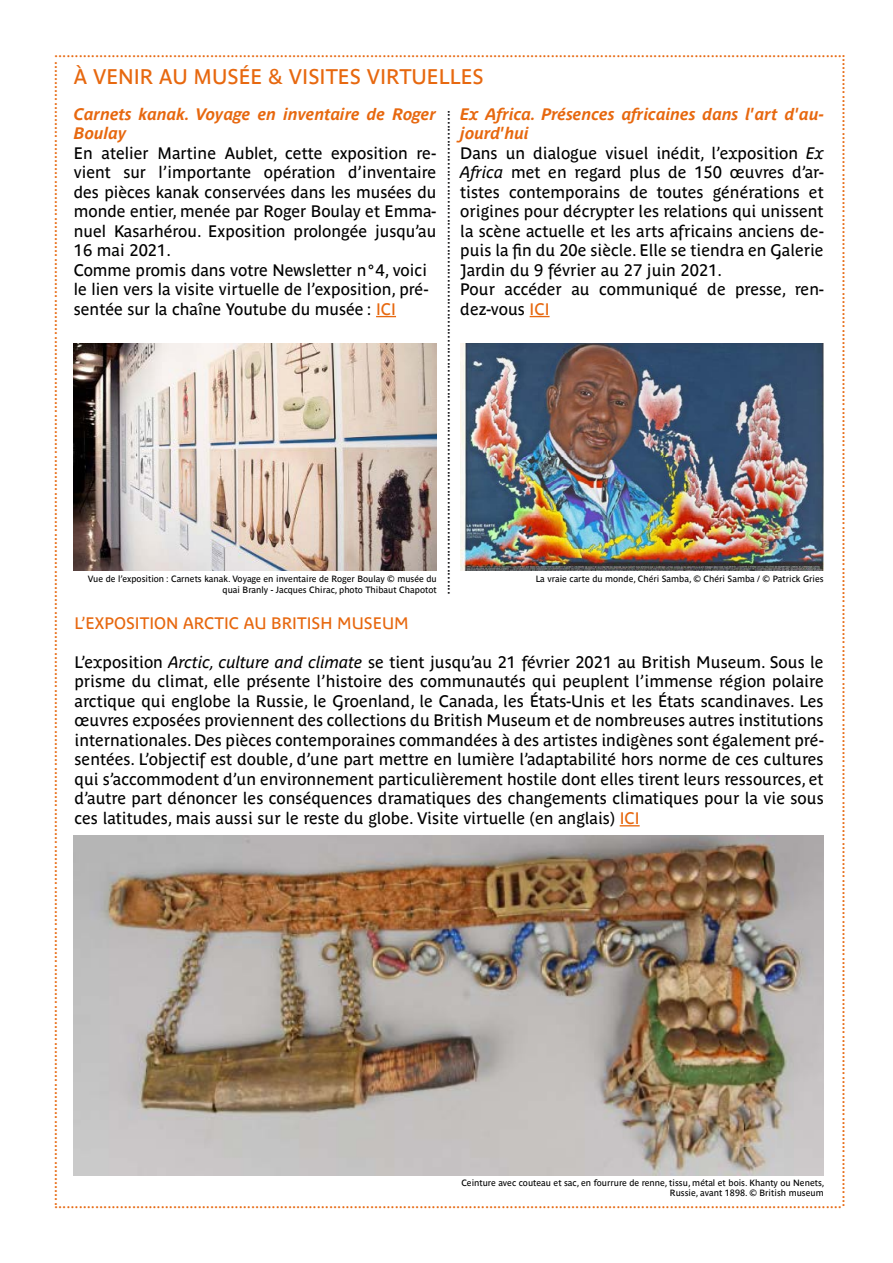
<style>
.page{position:relative;width:893px;height:1263px;background:#fff}
.page>*{position:absolute;margin:0;border:0;box-sizing:border-box;transform-origin:0 0}
.t1{font:21px "Parisine Std";color:#e7680f}
.t2{font:18px "Minion Pro";color:#e7680f}
.t3{font:16.5px/19.5px "Parisine Plus Std";color:#000}
.t4{font:16.5px/19.5px "Parisine Std";color:#000}
.t5{font:16.5px "Minion Pro";color:#040408}
.t6{font:italic 700 16.5px/19.5px "Parisine Std";color:#e7680f}
.t7{font:16.5px "Parisine Plus Std";color:#e7680f}
.t8{font:9px/10.8px "Parisine Std";color:#000;text-align:right}
.s1{font-weight:700;font-style:italic;color:#e7680f}
.s2{font-style:italic}
.s3{color:#e7680f}
</style>
<div class="page">
<svg style="left:376px;top:316px;width:20px;height:1px"></svg>
<img style="left:74px;top:343px;width:362px;height:228px">
<svg style="left:530px;top:316px;width:20px;height:1px"></svg>
<img style="left:460px;top:343px;width:364px;height:228px">
<svg style="left:620px;top:825px;width:20px;height:1px"></svg>
<img style="left:74px;top:836px;width:750px;height:340px">
<p class="t2" style="left:860px;top:54px;width:1155px;rotate:90deg">.........................................................................................................................................................................................................................................................................................</p>
<p class="t2" style="left:54px;top:40px;width:789px">................................................................................................................................................................................................</p>
<p class="t2" style="left:73px;top:61px;width:1147px;rotate:90deg">.......................................................................................................................................................................................................................................................................................</p>
<p class="t1" style="left:74px;top:65px;width:411px">À VENIR AU MUSÉE &amp; VISITES VIRTUELLES</p>
<p class="t3" style="left:460px;top:104px;width:365px"><span class="s1">Ex Africa. Présences africaines dans l'art d'au&shy;jourd'hui<br></span>Dans un dialogue visuel inédit, l’exposition <span class="s2">Ex Africa</span> met en regard plus de 150 œuvres d’ar&shy;tistes contemporains de toutes générations et origines pour décrypter les relations qui unissent la scène actuelle et les arts africains anciens de&shy;puis la fin du 20e siècle. Elle se tiendra en Galerie Jardin du 9 février au 27 juin 2021.<br>Pour accéder au communiqué de presse, ren&shy;dez-vous <span class="s3">ICI</span></p>
<p class="t6" style="left:74px;top:104px;width:364px">Carnets kanak. Voyage en inventaire de Roger<br>Boulay</p>
<p class="t4" style="left:74px;top:143px;width:364px">En atelier Martine Aublet, cette exposition re&shy;vient sur l’importante opération d’inventaire des pièces kanak conservées dans les musées du monde entier, menée par Roger Boulay et Emma&shy;nuel Kasarhérou. Exposition prolongée jusqu’au 16 mai 2021.<br>Comme promis dans votre Newsletter n°4, voici le lien vers la visite virtuelle de l’exposition, pré&shy;sentée sur la chaîne Youtube du musée : <span class="s3">ICI</span></p>
<p class="t5" style="left:465px;top:109px;width:487px;rotate:90deg">.................................................................................................................................</p>
<p class="t8" style="left:88px;top:574px;width:350px">Vue de l’exposition : Carnets kanak. Voyage en inventaire de Roger Boulay © musée du quai Branly - Jacques Chirac, photo Thibaut Chapotot</p>
<p class="t8" style="left:536px;top:574px;width:289px">La vraie carte du monde, Chéri Samba, © Chéri Samba / © Patrick Gries</p>
<p class="t7" style="left:75px;top:613px;width:336px">L’EXPOSITION ARCTIC AU BRITISH MUSEUM</p>
<p class="t3" style="left:75px;top:652px;width:751px;text-align:justify">L’exposition <span class="s2">Arctic, culture and climate</span> se tient jusqu’au 21 février 2021 au British Museum. Sous le prisme du climat, elle présente l’histoire des communautés qui peuplent l’immense région polaire arctique qui englobe la Russie, le Groenland, le Canada, les États-Unis et les États scandinaves. Les œuvres exposées proviennent des collections du British Museum et de nombreuses autres institutions internationales. Des pièces contemporaines commandées à des artistes indigènes sont également pré&shy;sentées. L’objectif est double, d’une part mettre en lumière l’adaptabilité hors norme de ces cultures qui s’accommodent d’un environnement particulièrement hostile dont elles tirent leurs ressources, et d’autre part dénoncer les conséquences dramatiques des changements climatiques pour la vie sous ces latitudes, mais aussi sur le reste du globe. Visite virtuelle (en anglais) <span class="s3">ICI</span></p>
<p class="t8" style="left:462px;top:1177px;width:364px">Ceinture avec couteau et sac, en fourrure de renne, tissu, métal et bois. Khanty ou Nenets,<br>Russie, avant 1898. © British museum</p>
<p class="t2" style="left:54px;top:1190px;width:789px">................................................................................................................................................................................................</p>
</div>
